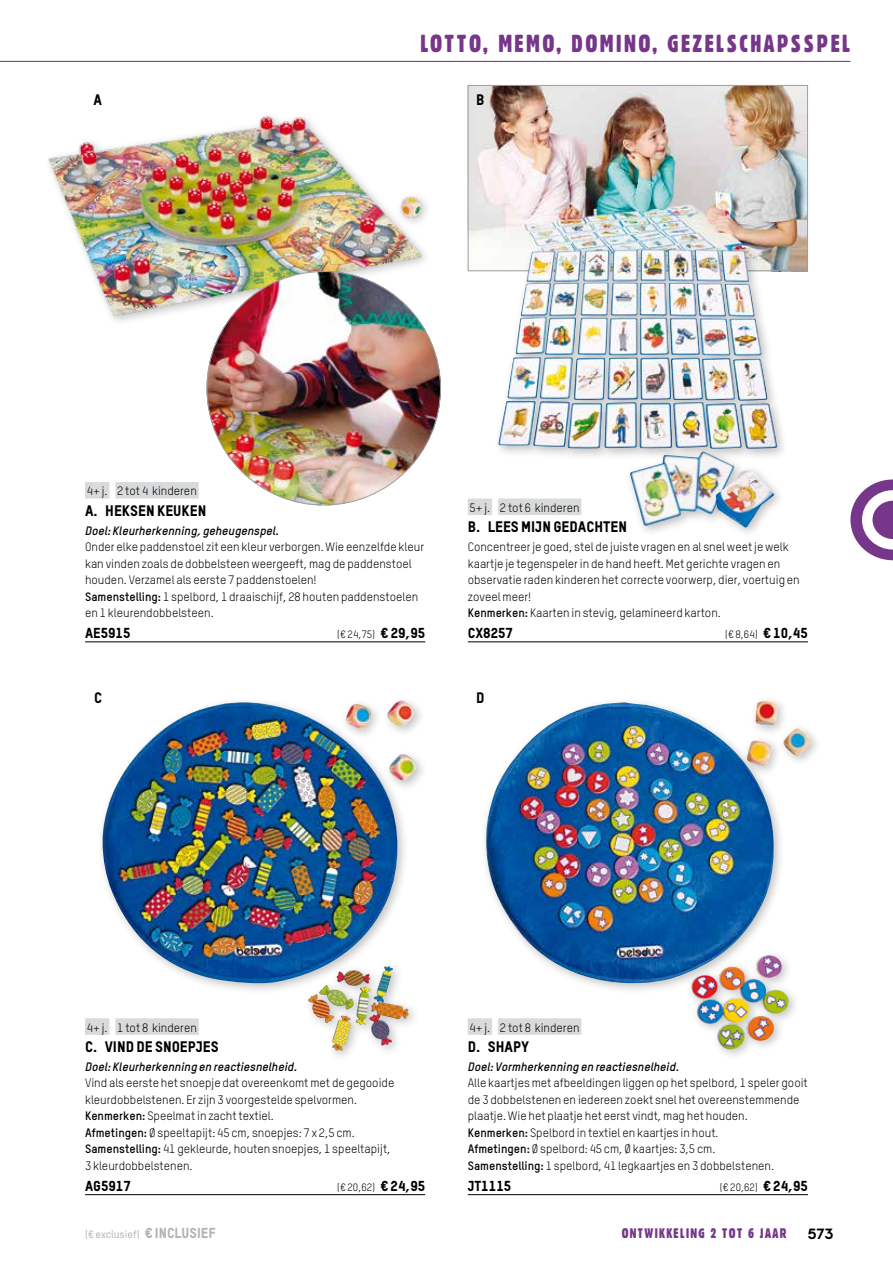
<style>
.page{position:relative;width:893px;height:1263px;background:#fff}
.page>*{position:absolute;margin:0;border:0;box-sizing:border-box;transform-origin:0 0}
.t1{font:24px "Gothic 821 Condensed BT";letter-spacing:.1em;color:#763689}
.t2{font:15px "TSTAR Headline";color:#000}
.t3{font:15px "Chalet Tokyo";color:#000}
.t4{font:14.25px "TSTAR Headline";color:#000}
.t5{font:13.5px "Gothic 821 Condensed BT";letter-spacing:.1em;color:#763689}
.t6{font:12px/16.5px "TSTAR";color:#000}
.t7{font:italic 700 12px "TSTAR";color:#000}
.t8{font:10.5px "TSTAR";color:#000}
.t9{font:500 10.5px "TSTAR";color:#b1b3b4}
.s1{font-weight:700}
.s2{font-family:"TSTAR Headline";font-size:14.25px}
.s3{font-family:"TSTAR Headline";font-weight:400;font-size:14.25px}
</style>
<div class="page">
<svg style="left:850px;top:479px;width:43px;height:81px"></svg>
<hr style="left:0;top:61px;width:850px;height:1px;background:#763689">
<div style="left:468px;top:1018px;width:24px;height:17px;background:#d9dadb"></div>
<div style="left:498px;top:1018px;width:83px;height:17px;background:#d9dadb"></div>
<hr style="left:468px;top:1194px;width:340px;height:1px;background:#000">
<img style="left:48px;top:116px;width:377px;height:217px">
<img style="left:207px;top:271px;width:234px;height:234px;border-radius:117px">
<img style="left:470px;top:87px;width:336px;height:182px">
<div style="left:468px;top:85px;width:340px;height:186px;border:1px solid #9c9e9f"></div>
<div style="left:625px;top:446px;width:121px;height:92px;background:#000;opacity:.25"></div>
<img style="left:629px;top:461px;width:106px;height:65px">
<div style="left:493px;top:244px;width:296px;height:217px;background:#000;opacity:.25"></div>
<img style="left:640px;top:250px;width:54px;height:32px">
<div style="left:710px;top:464px;width:76px;height:75px;background:#000;opacity:.25"></div>
<img style="left:715px;top:470px;width:60px;height:57px">
<div style="left:97px;top:696px;width:313px;height:299px;background:#000;opacity:.25"></div>
<img style="left:102px;top:702px;width:299px;height:281px">
<div style="left:340px;top:695px;width:88px;height:97px;background:#000;opacity:.25"></div>
<img style="left:345px;top:701px;width:72px;height:79px">
<div style="left:303px;top:961px;width:117px;height:101px;background:#000;opacity:.25"></div>
<img style="left:319px;top:966px;width:90px;height:80px">
<img style="left:785px;top:728px;width:26px;height:34px">
<div style="left:480px;top:696px;width:305px;height:299px;background:#000;opacity:.25"></div>
<img style="left:486px;top:702px;width:289px;height:281px">
<div style="left:686px;top:950px;width:114px;height:111px;background:#000;opacity:.25"></div>
<img style="left:691px;top:955px;width:98px;height:95px">
<div style="left:85px;top:482px;width:24px;height:16px;background:#d9dadb"></div>
<div style="left:115px;top:482px;width:84px;height:16px;background:#d9dadb"></div>
<hr style="left:85px;top:642px;width:340px;height:1px;background:#000">
<div style="left:468px;top:498px;width:24px;height:17px;background:#d9dadb"></div>
<div style="left:498px;top:498px;width:83px;height:17px;background:#d9dadb"></div>
<hr style="left:468px;top:642px;width:340px;height:1px;background:#000">
<div style="left:85px;top:1018px;width:24px;height:17px;background:#d9dadb"></div>
<div style="left:115px;top:1018px;width:84px;height:17px;background:#d9dadb"></div>
<hr style="left:85px;top:1194px;width:340px;height:1px;background:#000">
<h1 class="t1" style="left:421px;top:29px;width:431px">LOTTO, MEMO, DOMINO, GEZELSCHAPSSPEL</h1>
<p class="t2" style="left:94px;top:90px;width:10px">A</p>
<p class="t2" style="left:476px;top:90px;width:10px">B</p>
<p class="t6" style="left:87px;top:483px;width:111px">4+ j. 2 tot 4 kinderen</p>
<p class="t2" style="left:85px;top:501px;width:123px">A. HEKSEN KEUKEN</p>
<p class="t7" style="left:85px;top:523px;width:195px">Doel: Kleurherkenning, geheugenspel.</p>
<p class="t6" style="left:85px;top:538px;width:341px">Onder elke paddenstoel zit een kleur verborgen. Wie eenzelfde kleur kan vinden zoals de dobbelsteen weergeeft, mag de paddenstoel houden. Verzamel als eerste 7 paddenstoelen!<br><span class="s1">Samenstelling:</span> 1 spelbord, 1 draaischijf, 28 houten paddenstoelen en 1 kleurendobbelsteen.</p>
<p class="t4" style="left:85px;top:624px;width:47px">AE5915</p>
<p class="t8" style="left:337px;top:628px;width:89px">(€ 24,75) <span class="s2">€ 29,95</span></p>
<p class="t6" style="left:470px;top:499px;width:111px">5+ j. 2 tot 6 kinderen</p>
<p class="t2" style="left:468px;top:518px;width:161px">B. LEES MIJN GEDACHTEN</p>
<p class="t6" style="left:468px;top:538px;width:334px">Concentreer je goed, stel de juiste vragen en al snel weet je welk kaartje je tegenspeler in de hand heeft. Met gerichte vragen en observatie raden kinderen het correcte voorwerp, dier, voertuig en zoveel meer!<br><span class="s1">Kenmerken:</span> Kaarten in stevig, gelamineerd karton.</p>
<p class="t4" style="left:468px;top:624px;width:47px">CX8257</p>
<p class="t8" style="left:725px;top:628px;width:84px">(€ 8,64) <span class="s2">€ 10,45</span></p>
<p class="t2" style="left:94px;top:688px;width:10px">C</p>
<p class="t2" style="left:476px;top:688px;width:10px">D</p>
<p class="t6" style="left:87px;top:1019px;width:112px">4+ j. 1 tot 8 kinderen</p>
<p class="t2" style="left:85px;top:1038px;width:135px">C. VIND DE SNOEPJES</p>
<p class="t7" style="left:85px;top:1059px;width:214px">Doel: Kleurherkenning en reactiesnelheid.</p>
<p class="t6" style="left:85px;top:1075px;width:311px">Vind als eerste het snoepje dat overeenkomt met de gegooide kleurdobbelstenen. Er zijn 3 voorgestelde spelvormen.<br><span class="s1">Kenmerken:</span> Speelmat in zacht textiel.<br><span class="s1">Afmetingen:</span> Ø speeltapijt: 45 cm, snoepjes: 7 x 2,5 cm.<br><span class="s1">Samenstelling:</span> 41 gekleurde, houten snoepjes, 1 speeltapijt, 3 kleurdobbelstenen.</p>
<p class="t4" style="left:85px;top:1177px;width:47px">AG5917</p>
<p class="t8" style="left:337px;top:1180px;width:90px">(€ 20,62) <span class="s2">€ 24,95</span></p>
<p class="t6" style="left:470px;top:1019px;width:111px">4+ j. 2 tot 8 kinderen</p>
<p class="t2" style="left:468px;top:1038px;width:63px">D. SHAPY</p>
<p class="t7" style="left:468px;top:1059px;width:213px">Doel: Vormherkenning en reactiesnelheid.</p>
<p class="t6" style="left:468px;top:1075px;width:342px">Alle kaartjes met afbeeldingen liggen op het spelbord, 1 speler gooit de 3 dobbelstenen en iedereen zoekt snel het overeenstemmende plaatje. Wie het plaatje het eerst vindt, mag het houden.<br><span class="s1">Kenmerken:</span> Spelbord in textiel en kaartjes in hout.<br><span class="s1">Afmetingen:</span> Ø spelbord: 45 cm, Ø kaartjes: 3,5 cm.<br><span class="s1">Samenstelling:</span> 1 spelbord, 41 legkaartjes en 3 dobbelstenen.</p>
<p class="t4" style="left:468px;top:1177px;width:45px">JT1115</p>
<p class="t8" style="left:720px;top:1180px;width:90px">(€ 20,62) <span class="s2">€ 24,95</span></p>
<p class="t9" style="left:85px;top:1228px;width:132px">(€ exclusief) <span class="s3">€ INCLUSIEF</span></p>
<p class="t5" style="left:622px;top:1225px;width:167px">ONTWIKKELING 2 TOT 6 JAAR</p>
<p class="t3" style="left:808px;top:1224px;width:27px">573</p>
</div>
